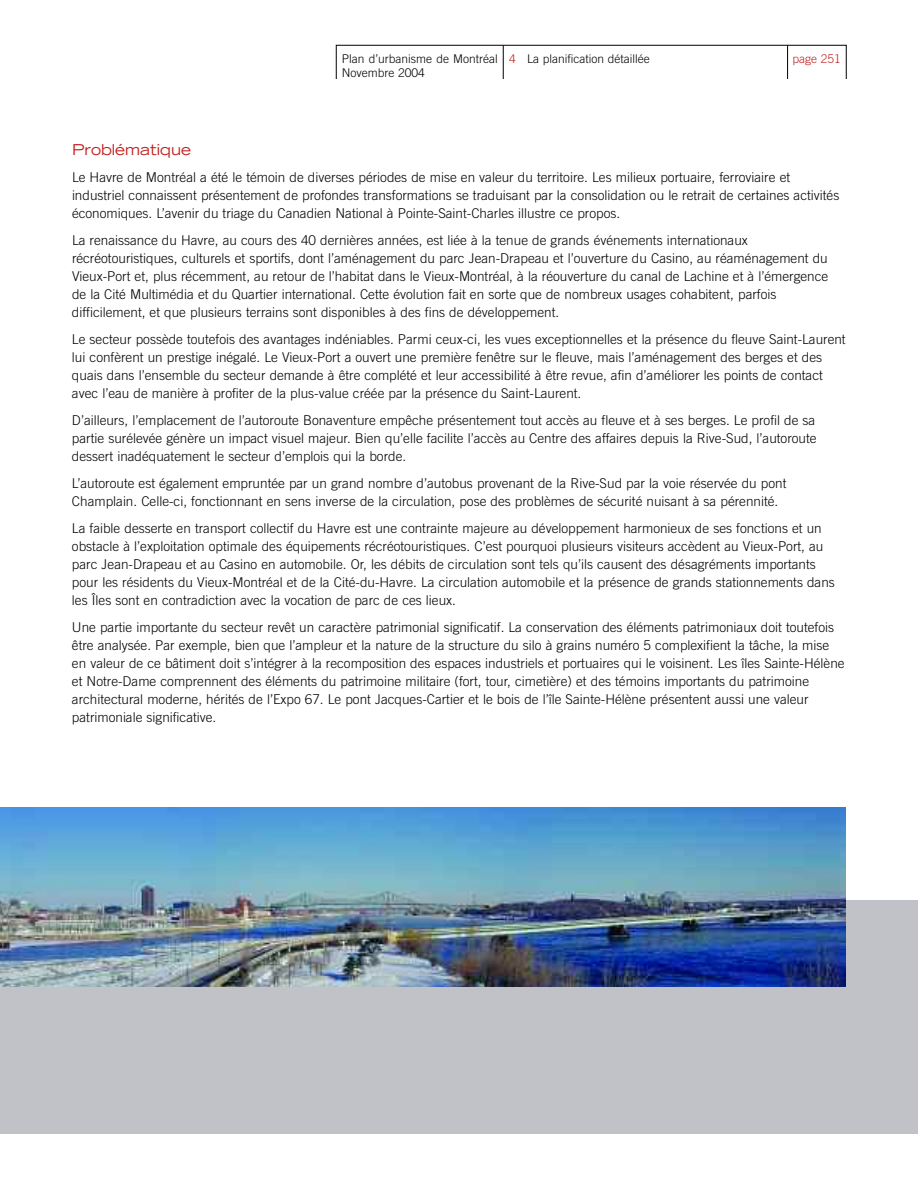
<style>
.page{position:relative;width:918px;height:1188px;background:#fff}
.page>*{position:absolute;margin:0;border:0;box-sizing:border-box;transform-origin:0 0}
.t1{font:expanded 15px "Trade Gothic LH";color:#c2211f}
.t2{font:300 13.5px/18px "Trade Gothic";color:#000}
.t3{font:300 12px/14.4px "Trade Gothic";color:#000}
.t4{font:300 12px "Trade Gothic";color:#c2211f}
.s1{color:#c2211f}
</style>
<div class="page">
<hr style="left:503px;top:45px;width:1px;height:34px;background:#000">
<hr style="left:787px;top:45px;width:1px;height:34px;background:#000">
<div style="left:0;top:900px;width:918px;height:234px;background:#c0c2c7"></div>
<img style="left:0;top:808px;width:846px;height:179px">
<p class="t3" style="left:342px;top:52px;width:158px">Plan d’urbanisme de Montréal<br>Novembre 2004</p>
<p class="t3" style="left:509px;top:52px;width:142px"><span class="s1">4</span> La planification détaillée</p>
<p class="t4" style="left:793px;top:54px;width:50px">page 251</p>
<p class="t1" style="left:72px;top:144px;width:121px">Problématique</p>
<p class="t2" style="left:72px;top:169px;width:769px">Le Havre de Montréal a été le témoin de diverses périodes de mise en valeur du territoire. Les milieux portuaire, ferroviaire et industriel connaissent présentement de profondes transformations se traduisant par la consolidation ou le retrait de certaines activités économiques. L’avenir du triage du Canadien National à Pointe-Saint-Charles illustre ce propos.</p>
<p class="t2" style="left:72px;top:232px;width:758px">La renaissance du Havre, au cours des 40 dernières années, est liée à la tenue de grands événements internationaux récréotouristiques, culturels et sportifs, dont l’aménagement du parc Jean-Drapeau et l’ouverture du Casino, au réaménagement du Vieux-Port et, plus récemment, au retour de l’habitat dans le Vieux-Montréal, à la réouverture du canal de Lachine et à l’émergence de la Cité Multimédia et du Quartier international. Cette évolution fait en sorte que de nombreux usages cohabitent, parfois difficilement, et que plusieurs terrains sont disponibles à des fins de développement.</p>
<p class="t2" style="left:72px;top:331px;width:775px">Le secteur possède toutefois des avantages indéniables. Parmi ceux-ci, les vues exceptionnelles et la présence du fleuve Saint-Laurent lui confèrent un prestige inégalé. Le Vieux-Port a ouvert une première fenêtre sur le fleuve, mais l’aménagement des berges et des quais dans l’ensemble du secteur demande à être complété et leur accessibilité à être revue, afin d’améliorer les points de contact avec l’eau de manière à profiter de la plus-value créée par la présence du Saint-Laurent.</p>
<p class="t2" style="left:72px;top:412px;width:746px;text-align:justify">D’ailleurs, l’emplacement de l’autoroute Bonaventure empêche présentement tout accès au fleuve et à ses berges. Le profil de sa partie surélevée génère un impact visuel majeur. Bien qu’elle facilite l’accès au Centre des affaires depuis la Rive-Sud, l’autoroute dessert inadéquatement le secteur d’emplois qui la borde.</p>
<p class="t2" style="left:72px;top:475px;width:716px">L’autoroute est également empruntée par un grand nombre d’autobus provenant de la Rive-Sud par la voie réservée du pont<br>Champlain. Celle-ci, fonctionnant en sens inverse de la circulation, pose des problèmes de sécurité nuisant à sa pérennité.</p>
<p class="t2" style="left:72px;top:520px;width:764px">La faible desserte en transport collectif du Havre est une contrainte majeure au développement harmonieux de ses fonctions et un obstacle à l’exploitation optimale des équipements récréotouristiques. C’est pourquoi plusieurs visiteurs accèdent au Vieux-Port, au parc Jean-Drapeau et au Casino en automobile. Or, les débits de circulation sont tels qu’ils causent des désagréments importants pour les résidents du Vieux-Montréal et de la Cité-du-Havre. La circulation automobile et la présence de grands stationnements dans les Îles sont en contradiction avec la vocation de parc de ces lieux.</p>
<p class="t2" style="left:72px;top:619px;width:774px">Une partie importante du secteur revêt un caractère patrimonial significatif. La conservation des éléments patrimoniaux doit toutefois être analysée. Par exemple, bien que l’ampleur et la nature de la structure du silo à grains numéro 5 complexifient la tâche, la mise en valeur de ce bâtiment doit s’intégrer à la recomposition des espaces industriels et portuaires qui le voisinent. Les îles Sainte-Hélène et Notre-Dame comprennent des éléments du patrimoine militaire (fort, tour, cimetière) et des témoins importants du patrimoine architectural moderne, hérités de l’Expo 67. Le pont Jacques-Cartier et le bois de l’île Sainte-Hélène présentent aussi une valeur patrimoniale significative.</p>
</div>
